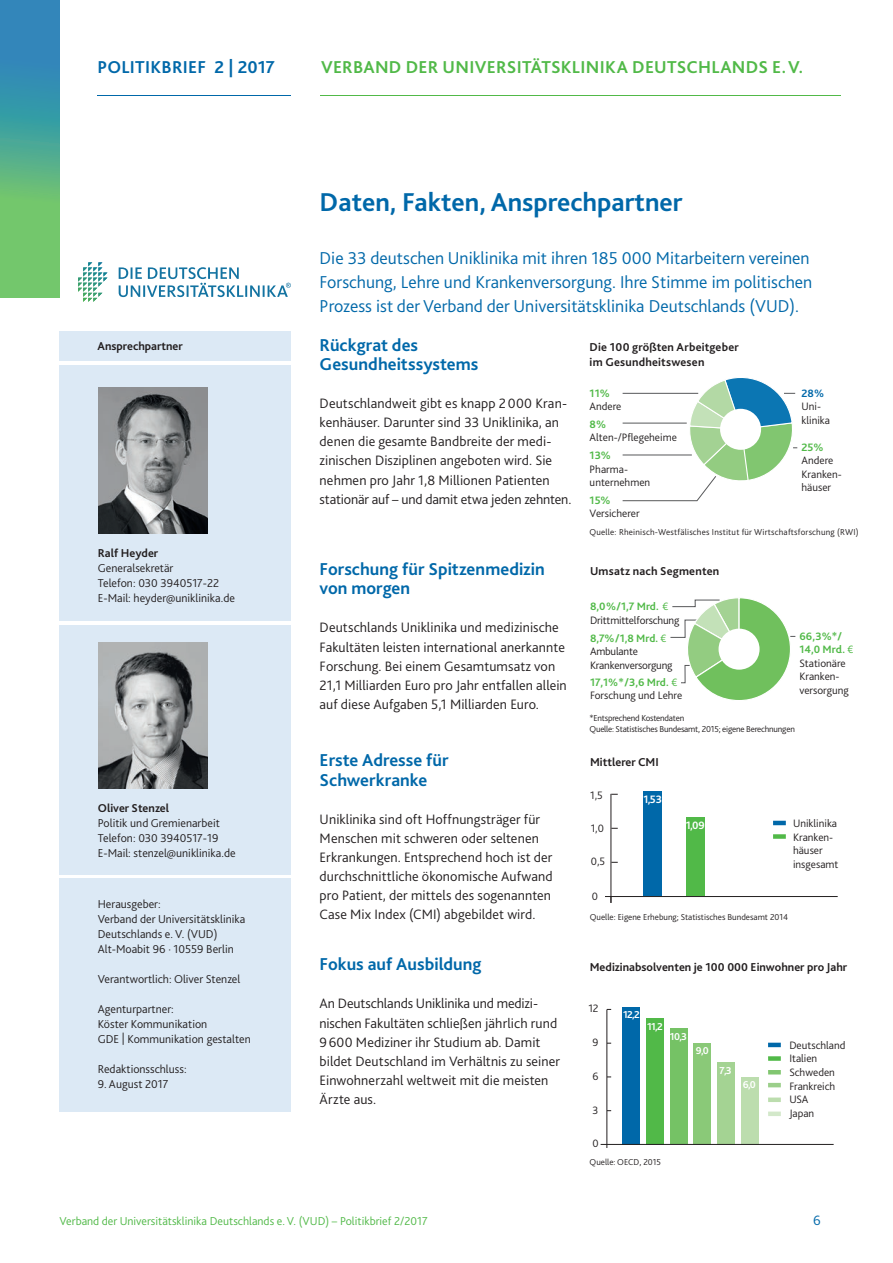
<style>
.page{position:relative;width:893px;height:1263px;background:#fff}
.page>*{position:absolute;margin:0;border:0;box-sizing:border-box;transform-origin:0 0}
.t1{font:700 27px "Bliss 2";color:#0068a9}
.t2{font:300 18px/24px "Bliss 2";color:#0068a9}
.t3{font:700 18px/19.2px "Bliss 2";color:#0068a9}
.t4{font:700 18px "Bliss 2";letter-spacing:.015em;color:#51b948}
.t5{font:300 14.25px/19.2px "Bliss 2";letter-spacing:.005em;color:#231f20}
.t6{font:300 14.25px "Bliss 2";color:#0068a9}
.t7{font:300 12px/15px "Bliss 2";color:#231f20}
.t8{font:700 12px "Bliss 2";color:#231f20}
.t9{font:300 12px "Bliss 2";color:#51b948}
.t10{font:700 12px/15px "Bliss 2";letter-spacing:.02em;color:#231f20}
.t11{font:300 11.25px/13.5px "Bliss 2";color:#231f20}
.t12{font:300 11.25px/13.5px "Bliss 2";letter-spacing:-.02em;color:#231f20}
.t13{font:700 11.25px "Bliss 2";color:#51b948}
.t14{font:700 11.25px "Bliss 2";color:#fff}
.t15{font:700 11.25px "Bliss 2";color:#0068a9}
.t16{font:700 10.5px "Bliss 2";color:#fff}
.t17{font:300 9px/10.5px "Bliss 2";letter-spacing:-.025em;color:#231f20}
.t18{font:300 9px "Bliss 2";letter-spacing:.02em;color:#231f20}
.t19{font:300 9px "Bliss 2";color:#231f20}
.s1{font-weight:700;color:#51b948}
.s2{color:#51b948}
</style>
<div class="page">
<div style="left:60px;top:331px;width:231px;height:30px;background:#dce9f5"></div>
<div style="left:60px;top:365px;width:231px;height:255px;background:#dce9f5"></div>
<div style="left:60px;top:625px;width:231px;height:249px;background:#dce9f5"></div>
<div style="left:60px;top:878px;width:231px;height:233px;background:#dce9f5"></div>
<div style="left:686px;top:817px;width:19px;height:79px;background:#51b948"></div>
<div style="left:643px;top:791px;width:19px;height:105px;background:#0068a9"></div>
<div style="left:773px;top:834px;width:13px;height:5px;background:#51b948"></div>
<svg style="left:773px;top:821px;width:13px;height:4px"></svg>
<svg style="left:622px;top:377px;width:175px;height:124px"></svg>
<div style="left:720px;top:409px;width:41px;height:41px;background:#fff;border-radius:50%"></div>
<hr style="left:610px;top:794px;width:1px;height:103px;background:#231f20">
<svg style="left:605px;top:896px;width:233px;height:7px"></svg>
<img style="left:99px;top:388px;width:109px;height:145px">
<img style="left:99px;top:643px;width:109px;height:145px">
<svg style="left:670px;top:598px;width:125px;height:102px"></svg>
<div style="left:718px;top:629px;width:42px;height:41px;background:#fff;border-radius:50%"></div>
<div style="left:768px;top:1056px;width:13px;height:5px;background:#51b948"></div>
<div style="left:768px;top:1097px;width:13px;height:5px;background:#bcddae"></div>
<svg style="left:768px;top:1070px;width:13px;height:4px"></svg>
<div style="left:768px;top:1111px;width:13px;height:5px;background:#d3e8ca"></div>
<svg style="left:768px;top:1043px;width:13px;height:4px"></svg>
<hr style="left:768px;top:1083px;width:13px;height:4px;background:#9bcf8a">
<hr style="left:606px;top:1009px;width:1px;height:138px;background:#231f20">
<div style="left:622px;top:1007px;width:18px;height:137px;background:#0068a9"></div>
<div style="left:646px;top:1018px;width:18px;height:126px;background:#51b948"></div>
<div style="left:670px;top:1028px;width:18px;height:116px;background:#75c265"></div>
<div style="left:693px;top:1043px;width:18px;height:101px;background:#8ac978"></div>
<div style="left:717px;top:1062px;width:18px;height:82px;background:#a4d393"></div>
<div style="left:741px;top:1077px;width:17px;height:67px;background:#bcddae"></div>
<hr style="left:601px;top:1144px;width:233px;height:1px;background:#231f20">
<svg style="left:78px;top:262px;width:30px;height:40px"></svg>
<svg style="left:119px;top:267px;width:172px;height:30px"></svg>
<svg style="left:0;top:0;width:60px;height:297px;background:#51a991"></svg>
<hr style="left:320px;top:95px;width:521px;height:1px;background:#51b948">
<hr style="left:98px;top:95px;width:193px;height:1px;background:#0068a9">
<p class="t3" style="left:98px;top:58px;width:179px">POLITIKBRIEF 2 | 2017</p>
<p class="t4" style="left:321px;top:56px;width:484px">VERBAND DER UNIVERSITÄTSKLINIKA DEUTSCHLANDS E. V.</p>
<p class="t8" style="left:98px;top:338px;width:87px">Ansprechpartner</p>
<p class="t8" style="left:98px;top:545px;width:62px">Ralf Heyder</p>
<p class="t7" style="left:98px;top:560px;width:139px">Generalsekretär<br>Telefon: 030 3940517-22<br>E-Mail: heyder@uniklinika.de</p>
<p class="t8" style="left:98px;top:800px;width:73px">Oliver Stenzel</p>
<p class="t7" style="left:98px;top:815px;width:139px">Politik und Gremienarbeit<br>Telefon: 030 3940517-19<br>E-Mail: stenzel@uniklinika.de</p>
<p class="t7" style="left:98px;top:896px;width:149px">Herausgeber:<br>Verband der Universitätsklinika<br>Deutschlands e. V. (VUD)<br>Alt-Moabit 96 · 10559 Berlin</p>
<p class="t7" style="left:98px;top:971px;width:144px">Verantwortlich: Oliver Stenzel</p>
<p class="t7" style="left:98px;top:1001px;width:155px">Agenturpartner:<br>Köster Kommunikation<br>GDE | Kommunikation gestalten</p>
<p class="t7" style="left:98px;top:1061px;width:90px">Redaktionsschluss:</p>
<p class="t7" style="left:98px;top:1076px;width:72px">9. August 2017</p>
<h1 class="t1" style="left:320px;top:185px;width:365px">Daten, Fakten, Ansprechpartner</h1>
<p class="t2" style="left:320px;top:246px;width:494px">Die 33 deutschen Uniklinika mit ihren 185 000 Mitarbeitern vereinen<br>Forschung, Lehre und Krankenversorgung. Ihre Stimme im politischen<br>Prozess ist der Verband der Universitätsklinika Deutschlands (VUD).</p>
<p class="t3" style="left:320px;top:335px;width:160px">Rückgrat des<br>Gesundheitssystems</p>
<p class="t5" style="left:320px;top:394px;width:253px">Deutschlandweit gibt es knapp 2 000 Kran&shy;kenhäuser. Darunter sind 33 Uniklinika, an denen die gesamte Bandbreite der medi&shy;zinischen Disziplinen angeboten wird. Sie nehmen pro Jahr 1,8 Millionen Patienten stationär auf – und damit etwa jeden zehnten.</p>
<p class="t10" style="left:590px;top:339px;width:151px">Die 100 größten Arbeitgeber im Gesundheitswesen</p>
<p class="t13" style="left:590px;top:386px;width:22px">11%</p>
<p class="t11" style="left:590px;top:400px;width:33px">Andere</p>
<p class="t13" style="left:590px;top:417px;width:18px">8%</p>
<p class="t11" style="left:590px;top:431px;width:89px">Alten-/Pflegeheime</p>
<p class="t13" style="left:590px;top:448px;width:23px">13%</p>
<p class="t11" style="left:590px;top:462px;width:62px">Pharma&shy;unternehmen</p>
<p class="t13" style="left:590px;top:493px;width:22px">15%</p>
<p class="t11" style="left:590px;top:507px;width:51px">Versicherer</p>
<p class="t15" style="left:802px;top:386px;width:24px">28%</p>
<p class="t11" style="left:802px;top:400px;width:30px">Uni&shy;klinika</p>
<p class="t13" style="left:802px;top:440px;width:23px">25%</p>
<p class="t11" style="left:802px;top:454px;width:42px">Andere<br>Kranken&shy;häuser</p>
<p class="t3" style="left:320px;top:559px;width:227px">Forschung für Spitzenmedizin von morgen</p>
<p class="t5" style="left:320px;top:618px;width:249px">Deutschlands Uniklinika und medizinische Fakultäten leisten international anerkannte Forschung. Bei einem Gesamtumsatz von 21,1 Milliarden Euro pro Jahr entfallen allein auf diese Aufgaben 5,1 Milliarden Euro.</p>
<p class="t3" style="left:320px;top:751px;width:131px">Erste Adresse für<br>Schwerkranke</p>
<p class="t5" style="left:320px;top:809px;width:235px">Uniklinika sind oft Hoffnungsträger für Menschen mit schweren oder seltenen Erkrankungen. Entsprechend hoch ist der durchschnittliche ökonomische Aufwand pro Patient, der mittels des sogenannten Case Mix Index (CMI) abgebildet wird.</p>
<p class="t3" style="left:320px;top:954px;width:164px">Fokus auf Ausbildung</p>
<p class="t5" style="left:320px;top:994px;width:242px">An Deutschlands Uniklinika und medizi&shy;nischen Fakultäten schließen jährlich rund 9600 Mediziner ihr Studium ab. Damit bildet Deutschland im Verhältnis zu seiner Einwohnerzahl weltweit mit die meisten Ärzte aus.</p>
<p class="t18" style="left:589px;top:527px;width:271px">Quelle: Rheinisch-Westfälisches Institut für Wirtschaftsforschung (RWI)</p>
<p class="t8" style="left:590px;top:563px;width:131px">Umsatz nach Segmenten</p>
<p class="t11" style="left:590px;top:600px;width:91px"><span class="s1">8,0%/1,7 Mrd.</span> <span class="s2">€<br></span>Drittmittelforschung</p>
<p class="t12" style="left:590px;top:631px;width:84px"><span class="s1">8,7%/1,8 Mrd.</span> <span class="s2">€<br></span>Ambulante<br>Krankenversorgung</p>
<p class="t11" style="left:590px;top:675px;width:94px"><span class="s1">17,1%*/3,6 Mrd.</span> <span class="s2">€<br></span>Forschung und Lehre</p>
<p class="t11" style="left:799px;top:629px;width:55px"><span class="s1">66,3%*/<br>14,0 Mrd</span><span class="s2">.</span><span class="s1">.</span> <span class="s2">€<br></span>Stationäre<br>Kranken&shy;versorgung</p>
<p class="t17" style="left:589px;top:713px;width:207px">* Entsprechend Kostendaten<br>Quelle: Statistisches Bundesamt, 2015; eigene Berechnungen</p>
<p class="t8" style="left:590px;top:755px;width:70px">Mittlerer CMI</p>
<p class="t11" style="left:590px;top:789px;width:14px">1,5</p>
<p class="t11" style="left:591px;top:821px;width:15px">1,0</p>
<p class="t11" style="left:591px;top:854px;width:16px">0,5</p>
<p class="t11" style="left:592px;top:890px;width:8px">0</p>
<p class="t14" style="left:643px;top:792px;width:20px">1,53</p>
<p class="t14" style="left:686px;top:818px;width:20px">1,09</p>
<p class="t11" style="left:793px;top:817px;width:47px">Uniklinika<br>Kranken&shy;häuser insgesamt</p>
<p class="t19" style="left:590px;top:911px;width:200px">Quelle: Eigene Erhebung; Statistisches Bundesamt 2014</p>
<p class="t8" style="left:590px;top:959px;width:259px">Medizinabsolventen je 100 000 Einwohner pro Jahr</p>
<p class="t11" style="left:588px;top:1002px;width:12px">12</p>
<p class="t11" style="left:592px;top:1035px;width:7px">9</p>
<p class="t11" style="left:592px;top:1069px;width:8px">6</p>
<p class="t11" style="left:592px;top:1103px;width:7px">3</p>
<p class="t16" style="left:623px;top:1008px;width:18px">12,2</p>
<p class="t16" style="left:647px;top:1020px;width:17px">11,2</p>
<p class="t16" style="left:670px;top:1030px;width:19px">10,3</p>
<p class="t16" style="left:696px;top:1044px;width:15px">9,0</p>
<p class="t11" style="left:592px;top:1137px;width:8px">0</p>
<p class="t19" style="left:590px;top:1157px;width:73px">Quelle: OECD, 2015</p>
<p class="t16" style="left:719px;top:1064px;width:14px">7,3</p>
<p class="t16" style="left:743px;top:1078px;width:15px">6,0</p>
<p class="t11" style="left:789px;top:1038px;width:58px">Deutschland<br>Italien<br>Schweden<br>Frankreich<br>USA<br>Japan</p>
<p class="t9" style="left:60px;top:1213px;width:370px">Verband der Universitätsklinika Deutschlands e. V. (VUD) – Politikbrief 2/2017</p>
<p class="t6" style="left:813px;top:1211px;width:9px">6</p>
</div>
